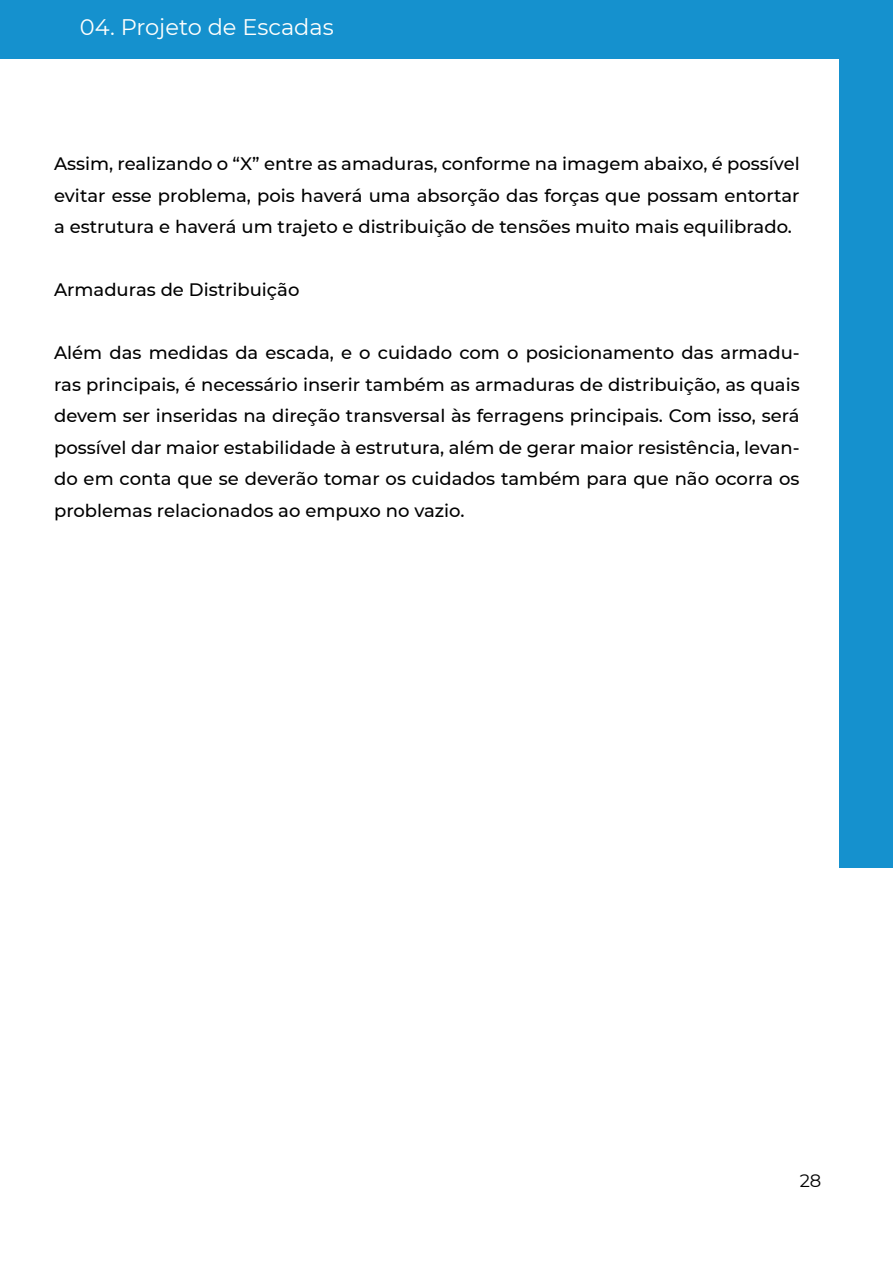
<style>
.page{position:relative;width:893px;height:1263px;background:#fff}
.page>*{position:absolute;margin:0;border:0;box-sizing:border-box;transform-origin:0 0}
.t1{font:22.5px "Montserrat";color:#fffffd}
.t2{font:500 18px/31.5px "Montserrat";color:#000;text-align:justify}
.t3{font:18px "Montserrat";color:#000}
</style>
<div class="page">
<div style="left:0;top:0;width:893px;height:59px;background:#1591ce"></div>
<div style="left:839px;top:52px;width:54px;height:816px;background:#1591ce"></div>
<p class="t1" style="left:80px;top:12px;width:255px">04. Projeto de Escadas</p>
<p class="t2" style="left:54px;top:147px;width:747px">Assim, realizando o “X” entre as amaduras, conforme na imagem abaixo, é possível evitar esse problema, pois haverá uma absorção das forças que possam entortar a estrutura e haverá um trajeto e distribuição de tensões muito mais equilibrado.</p>
<p class="t2" style="left:54px;top:273px;width:247px">Armaduras de Distribuição</p>
<p class="t2" style="left:54px;top:336px;width:747px">Além das medidas da escada, e o cuidado com o posicionamento das armadu&shy;ras principais, é necessário inserir também as armaduras de distribuição, as quais devem ser inseridas na direção transversal às ferragens principais. Com isso, será possível dar maior estabilidade à estrutura, além de gerar maior resistência, levan&shy;do em conta que se deverão tomar os cuidados também para que não ocorra os problemas relacionados ao empuxo no vazio.</p>
<p class="t3" style="left:800px;top:1168px;width:23px">28</p>
</div>
